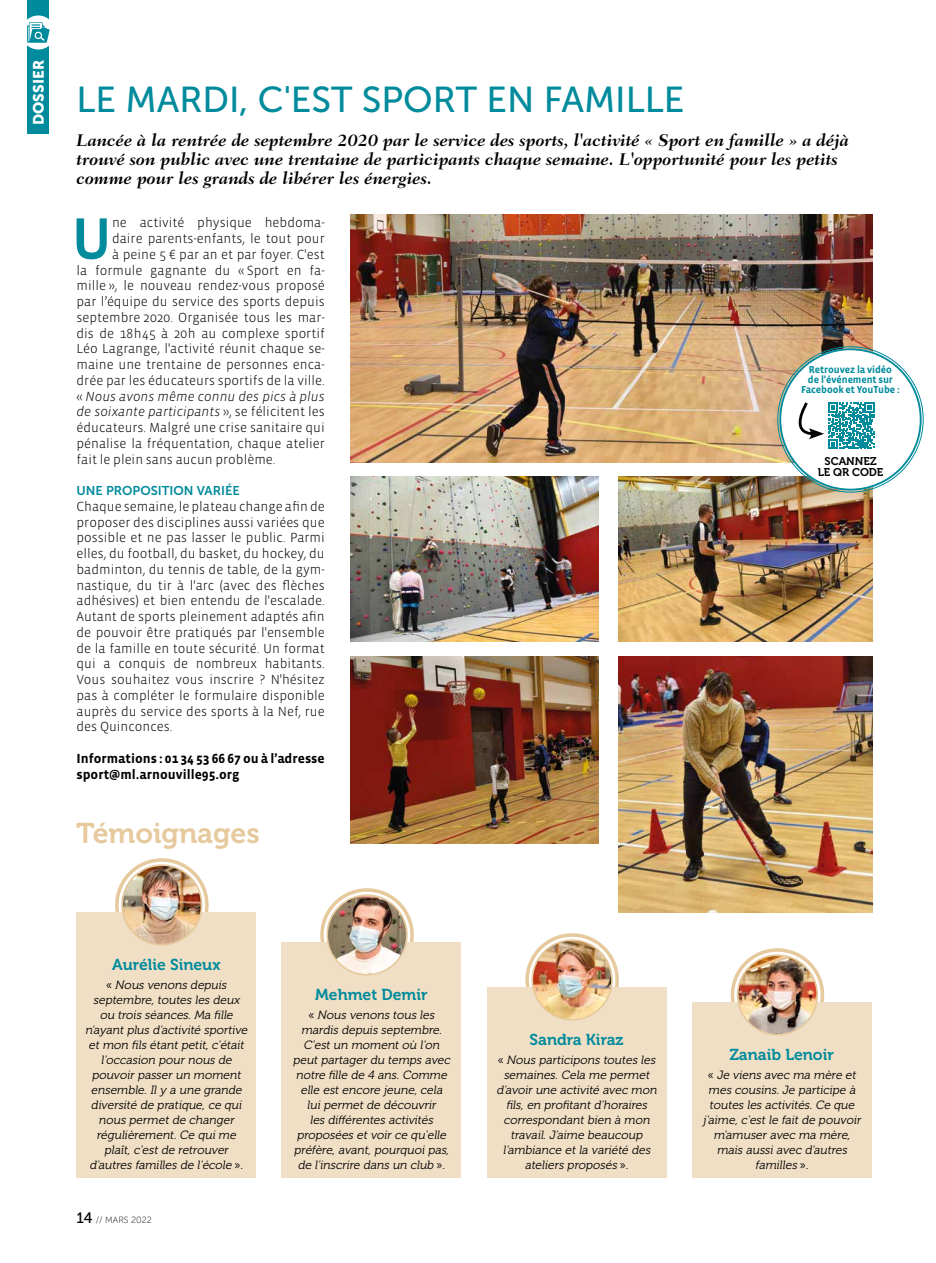
<style>
.page{position:relative;width:936px;height:1263px;background:#fff}
.page>*{position:absolute;margin:0;border:0;box-sizing:border-box;transform-origin:0 0}
.t1{font:59.85px "Vista Sans Med";color:#008b9d}
.t2{font:36px "Museo Sans 500";color:#008b9d}
.t3{font:28.5px "Museo 700";color:#e6c99d}
.t4{font:italic 700 17.25px/18.8px "Fairfield LH";letter-spacing:-.005em;color:#000}
.t5{font:15.75px "Museo 700";color:#008b9d}
.t6{font:15px "Museo Sans 900";color:#fff}
.t7{font:300 13.5px/15.8px "Vista Sans";color:#000;text-align:justify}
.t8{font:italic 300 13.5px "Vista Sans";color:#000}
.t9{font:700 13.5px/15.8px "Vista Sans";color:#000}
.t10{font:12.75px "Museo Sans 700";color:#008b9d}
.t11{font:italic 12px/15px "Museo 300";color:#000;text-align:center}
.t12{font:11.25px/11.2px "Museo 700";color:#000;text-align:center}
.t13{font:700 10.35px/10.4px "Vista Sans";letter-spacing:-.01em;color:#008b9d;text-align:center}
.t14{font:9px "Museo Sans 100";color:#000}
.s1{font-style:normal}
.s2{font-family:"Museo 500";font-size:15px}
</style>
<div class="page">
<div style="left:27px;top:0;width:22px;height:134px;background:#008b9d"></div>
<div style="left:21px;top:15px;width:34px;height:35px;background:#fff;border-radius:50%"></div>
<svg style="left:27px;top:22px;width:22px;height:21px"></svg>
<div style="left:115px;top:858px;width:94px;height:94px;border:4px solid #e6c99d;border-radius:50%"></div>
<div style="left:525px;top:933px;width:94px;height:94px;border:4px solid #e6c99d;border-radius:50%"></div>
<div style="left:320px;top:888px;width:94px;height:94px;border:4px solid #e6c99d;border-radius:50%"></div>
<div style="left:730px;top:948px;width:94px;height:94px;border:4px solid #e6c99d;border-radius:50%"></div>
<div style="left:77px;top:913px;width:179px;height:265px;background:#f0dfc5"></div>
<div style="left:487px;top:988px;width:179px;height:190px;background:#f0dfc5"></div>
<div style="left:282px;top:943px;width:179px;height:235px;background:#f0dfc5"></div>
<div style="left:692px;top:1003px;width:179px;height:175px;background:#f0dfc5"></div>
<img style="left:122px;top:865px;width:80px;height:80px;border-radius:40px">
<div style="left:121px;top:864px;width:81px;height:81px;border:2px solid #e6c99d;border-radius:50%"></div>
<img style="left:532px;top:940px;width:80px;height:80px;border-radius:40px">
<div style="left:531px;top:939px;width:81px;height:81px;border:2px solid #e6c99d;border-radius:50%"></div>
<img style="left:327px;top:895px;width:80px;height:80px;border-radius:40px">
<div style="left:326px;top:894px;width:81px;height:81px;border:2px solid #e6c99d;border-radius:50%"></div>
<img style="left:737px;top:955px;width:80px;height:80px;border-radius:40px">
<div style="left:736px;top:954px;width:82px;height:81px;border:2px solid #e6c99d;border-radius:50%"></div>
<img style="left:350px;top:215px;width:522px;height:247px">
<img style="left:351px;top:476px;width:247px;height:166px">
<img style="left:350px;top:657px;width:248px;height:186px">
<img style="left:619px;top:476px;width:253px;height:166px">
<img style="left:619px;top:657px;width:253px;height:256px">
<div style="left:779px;top:348px;width:142px;height:143px;background:#fff;border-radius:50%"></div>
<svg style="left:787px;top:402px;width:87px;height:47px"></svg>
<p class="t6" style="left:30px;top:125px;width:67px;rotate:-90deg">DOSSIER</p>
<h2 class="t2" style="left:77px;top:80px;width:609px">LE MARDI, C'EST SPORT EN FAMILLE</h2>
<p class="t4" style="left:77px;top:131px;width:773px">Lancée à la rentrée de septembre 2020 par le service des sports, l'activité « Sport en famille » a déjà trouvé son public avec une trentaine de participants chaque semaine. L'opportunité pour les petits comme pour les grands de libérer les énergies.</p>
<h1 class="t1" style="left:71px;top:208px;width:42px">U</h1>
<p class="t7" style="left:112px;top:215px;width:214px">ne activité physique hebdoma-</p>
<p class="t7" style="left:112px;top:231px;width:214px">daire parents-enfants, le tout pour</p>
<p class="t7" style="left:112px;top:247px;width:214px">à peine 5 € par an et par foyer. C'est</p>
<p class="t7" style="left:77px;top:262px;width:250px">la formule gagnante du « Sport en fa-</p>
<p class="t7" style="left:77px;top:278px;width:250px">mille », le nouveau rendez-vous proposé</p>
<p class="t7" style="left:77px;top:294px;width:250px">par l’équipe du service des sports depuis</p>
<p class="t7" style="left:77px;top:310px;width:250px">septembre 2020. Organisée tous les mar-</p>
<p class="t7" style="left:77px;top:325px;width:250px">dis de 18h45 à 20h au complexe sportif</p>
<p class="t7" style="left:77px;top:341px;width:250px">Léo Lagrange, l'activité réunit chaque se-</p>
<p class="t7" style="left:77px;top:357px;width:250px">maine une trentaine de personnes enca-</p>
<p class="t7" style="left:77px;top:373px;width:250px">drée par les éducateurs sportifs de la ville.</p>
<p class="t8" style="left:77px;top:389px;width:250px"><span class="s1">«</span> Nous avons même connu des pics à plus</p>
<p class="t8" style="left:77px;top:405px;width:250px">de soixante participants <span class="s1">», se félicitent les</span></p>
<p class="t7" style="left:77px;top:420px;width:250px">éducateurs. Malgré une crise sanitaire qui</p>
<p class="t7" style="left:77px;top:436px;width:250px">pénalise la fréquentation, chaque atelier</p>
<p class="t7" style="left:77px;top:451px;width:200px">fait le plein sans aucun problème.</p>
<p class="t10" style="left:77px;top:483px;width:165px">UNE PROPOSITION VARIÉE</p>
<p class="t7" style="left:77px;top:499px;width:250px">Chaque semaine, le plateau change afin de proposer des disciplines aussi variées que possible et ne pas lasser le public. Parmi elles, du football, du basket, du hockey, du badminton, du tennis de table, de la gym&shy;nastique, du tir à l'arc (avec des flèches adhésives) et bien entendu de l'escalade.<br>Autant de sports pleinement adaptés afin de pouvoir être pratiqués par l'ensemble de la famille en toute sécurité. Un format qui a conquis de nombreux habitants.<br>Vous souhaitez vous inscrire ? N'hésitez pas à compléter le formulaire disponible auprès du service des sports à la Nef, rue des Quinconces.</p>
<p class="t9" style="left:77px;top:751px;width:250px">Informations : 01 34 53 66 67 ou à l’adresse sport@ml.arnouville95.org</p>
<h3 class="t3" style="left:76px;top:818px;width:185px">Témoignages</h3>
<p class="t13" style="left:801px;top:364px;width:100px">Retrouvez la vidéo<br>de l'événement sur<br>Facebook et YouTube :</p>
<p class="t12" style="left:817px;top:455px;width:67px">SCANNEZ<br>LE QR CODE</p>
<p class="t5" style="left:112px;top:956px;width:110px">Aurélie Sineux</p>
<p class="t11" style="left:85px;top:978px;width:166px"><span class="s1">«</span> Nous venons depuis septembre, toutes les deux ou trois séances. Ma fille n'ayant plus d'activité sportive et mon fils étant petit, c'était l'occasion pour nous de pouvoir passer un moment ensemble. Il y a une grande diversité de pratique, ce qui nous permet de changer régulièrement. Ce qui me plaît, c'est de retrouver d'autres familles de l'école <span class="s1">» .</span></p>
<p class="t14" style="left:77px;top:1215px;width:77px"><span class="s2">14</span> // MARS 2022</p>
<p class="t5" style="left:315px;top:986px;width:114px">Mehmet Demir</p>
<p class="t11" style="left:293px;top:1008px;width:161px"><span class="s1">«</span> Nous venons tous les mardis depuis septembre.<br>C'est un moment où l'on peut partager du temps avec notre fille de 4 ans. Comme elle est encore jeune, cela lui permet de découvrir<br>les différentes activités proposées et voir ce qu'elle préfère, avant, pourquoi pas, de l'inscrire dans un club <span class="s1">» .</span></p>
<p class="t5" style="left:529px;top:1031px;width:95px">Sandra Kiraz</p>
<p class="t11" style="left:496px;top:1053px;width:164px"><span class="s1">«</span> Nous participons toutes les semaines. Cela me permet d'avoir une activité avec mon fils, en profitant d'horaires correspondant bien à mon travail. J'aime beaucoup l'ambiance et la variété des ateliers proposés <span class="s1">» .</span></p>
<p class="t5" style="left:729px;top:1046px;width:106px">Zanaib Lenoir</p>
<p class="t11" style="left:703px;top:1068px;width:162px"><span class="s1">«</span> Je viens avec ma mère et mes cousins. Je participe à toutes les activités. Ce que<br>j 'aime, c'est le fait de pouvoir m'amuser avec ma mère, mais aussi avec d'autres familles <span class="s1">» .</span></p>
</div>
